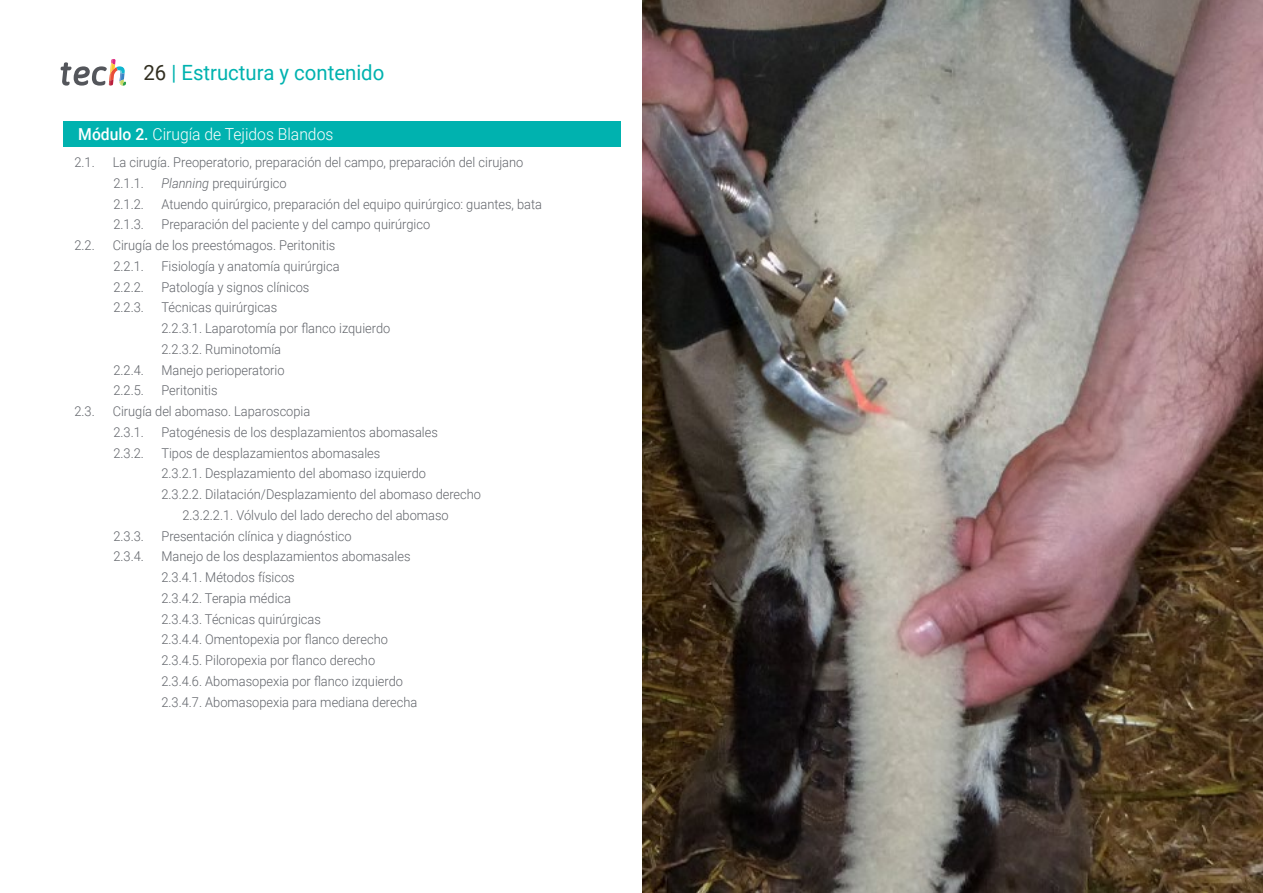
<style>
.page{position:relative;width:1263px;height:893px;background:#fff}
.page>*{position:absolute;margin:0;border:0;box-sizing:border-box;transform-origin:0 0}
.t1{font:21px "Roboto";color:#00b2af}
.t2{font:300 16.5px "Roboto";color:#fff;scale:.95 1}
.t3{font:300 13.5px/20.7px "Roboto";color:#61646a;scale:.95 1}
.s1{color:#312e20}
.s2{font-weight:500}
.s3{font-style:italic}
</style>
<div class="page">
<svg style="left:61px;top:59px;width:65px;height:27px"></svg>
<div style="left:63px;top:121px;width:558px;height:25px;background:#00b2af"></div>
<img style="left:642px;top:0;width:621px;height:893px">
<h1 class="t1" style="left:144px;top:57px;width:242px"><span class="s1">26</span> | Estructura y contenido</h1>
<p class="t2" style="left:78px;top:123px;width:270px"><span class="s2">Módulo 2.</span> Cirugía de Tejidos Blandos</p>
<p class="t3" style="left:74px;top:151px;width:23px">2.1.</p>
<p class="t3" style="left:113px;top:151px;width:434px">La cirugía. Preoperatorio, preparación del campo, preparación del cirujano<br>2.1.1.</p>
<p class="t3" style="left:161px;top:172px;width:133px"><span class="s3">Planning</span> prequirúrgico</p>
<p class="t3" style="left:113px;top:193px;width:34px">2.1.2.</p>
<p class="t3" style="left:161px;top:193px;width:402px">Atuendo quirúrgico, preparación del equipo quirúrgico: guantes, bata</p>
<p class="t3" style="left:113px;top:214px;width:34px">2.1.3.</p>
<p class="t3" style="left:161px;top:214px;width:284px">Preparación del paciente y del campo quirúrgico</p>
<p class="t3" style="left:74px;top:234px;width:23px">2.2.</p>
<p class="t3" style="left:113px;top:234px;width:236px">Cirugía de los preestómagos. Peritonitis<br>2.2.1.</p>
<p class="t3" style="left:161px;top:255px;width:189px">Fisiología y anatomía quirúrgica</p>
<p class="t3" style="left:113px;top:276px;width:34px">2.2.2.</p>
<p class="t3" style="left:161px;top:276px;width:157px">Patología y signos clínicos</p>
<p class="t3" style="left:113px;top:297px;width:34px">2.2.3.</p>
<p class="t3" style="left:161px;top:297px;width:242px">Técnicas quirúrgicas<br>2.2.3.1. Laparotomía por flanco izquierdo<br>2.2.3.2. Ruminotomía</p>
<p class="t3" style="left:113px;top:359px;width:34px">2.2.4.</p>
<p class="t3" style="left:161px;top:359px;width:131px">Manejo perioperatorio</p>
<p class="t3" style="left:113px;top:380px;width:34px">2.2.5.</p>
<p class="t3" style="left:161px;top:380px;width:61px">Peritonitis</p>
<p class="t3" style="left:74px;top:400px;width:23px">2.3.</p>
<p class="t3" style="left:113px;top:400px;width:210px">Cirugía del abomaso. Laparoscopia<br>2.3.1.</p>
<p class="t3" style="left:161px;top:421px;width:293px">Patogénesis de los desplazamientos abomasales</p>
<p class="t3" style="left:113px;top:442px;width:34px">2.3.2.</p>
<p class="t3" style="left:161px;top:442px;width:232px">Tipos de desplazamientos abomasales</p>
<p class="t3" style="left:161px;top:463px;width:280px">2.3.2.1. Desplazamiento del abomaso izquierdo</p>
<p class="t3" style="left:161px;top:483px;width:338px">2.3.2.2. Dilatación/Desplazamiento del abomaso derecho</p>
<p class="t3" style="left:182px;top:504px;width:282px">2.3.2.2.1. Vólvulo del lado derecho del abomaso</p>
<p class="t3" style="left:113px;top:525px;width:34px">2.3.3.</p>
<p class="t3" style="left:161px;top:525px;width:202px">Presentación clínica y diagnóstico</p>
<p class="t3" style="left:113px;top:546px;width:34px">2.3.4.</p>
<p class="t3" style="left:161px;top:546px;width:271px">Manejo de los desplazamientos abomasales 2.3.4.1. Métodos físicos<br>2.3.4.2. Terapia médica<br>2.3.4.3. Técnicas quirúrgicas<br>2.3.4.4. Omentopexia por flanco derecho 2.3.4.5. Piloropexia por flanco derecho 2.3.4.6. Abomasopexia por flanco izquierdo 2.3.4.7. Abomasopexia para mediana derecha</p>
</div>
